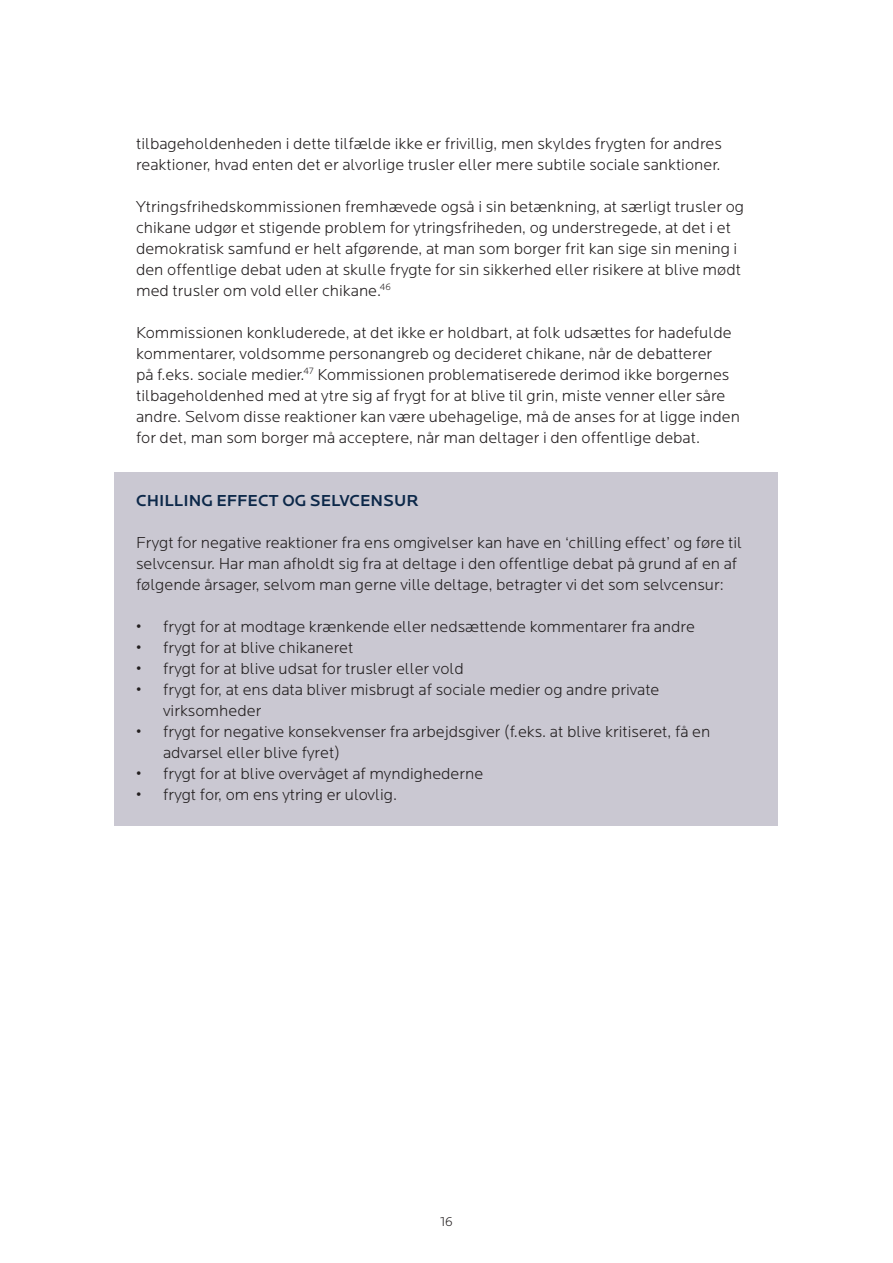
<style>
.page{position:relative;width:893px;height:1263px;background:#fff}
.page>*{position:absolute;margin:0;border:0;box-sizing:border-box;transform-origin:0 0}
.Body_text{font:300 16.5px/21px "Locator";color:#231f20}
.Factbox_1{font:300 16.5px/21px "Locator";color:#231f20}
.Factbox_1-2{font:500 16.5px "Locator";color:#0c2849}
.t1{font:300 13.5px "Locator";color:#231f20}
</style>
<div class="page">
<div style="left:115px;top:472px;width:663px;height:59px;background:#cac8d2"></div>
<div style="left:115px;top:514px;width:663px;height:101px;background:#cac8d2"></div>
<div style="left:115px;top:598px;width:663px;height:59px;background:#cac8d2"></div>
<div style="left:115px;top:640px;width:663px;height:59px;background:#cac8d2"></div>
<div style="left:115px;top:661px;width:663px;height:80px;background:#cac8d2"></div>
<div style="left:115px;top:703px;width:663px;height:80px;background:#cac8d2"></div>
<div style="left:115px;top:766px;width:663px;height:59px;background:#cac8d2"></div>
<p class="Body_text" style="left:136px;top:133px;width:587px">tilbageholdenheden i dette tilfælde ikke er frivillig, men skyldes frygten for andres reaktioner, hvad enten det er alvorlige trusler eller mere subtile sociale sanktioner.</p>
<p class="Body_text" style="left:136px;top:196px;width:609px">Ytringsfrihedskommissionen fremhævede også i sin betænkning, at særligt trusler og chikane udgør et stigende problem for ytringsfriheden, og understregede, at det i et demokratisk samfund er helt afgørende, at man som borger frit kan sige sin mening i den offentlige debat uden at skulle frygte for sin sikkerhed eller risikere at blive mødt med trusler om vold eller chikane.<sup>46</sup></p>
<p class="Body_text" style="left:136px;top:322px;width:605px">Kommissionen konkluderede, at det ikke er holdbart, at folk udsættes for hadefulde kommentarer, voldsomme personangreb og decideret chikane, når de debatterer<br>på f.eks. sociale medier.<sup>47</sup> Kommissionen problematiserede derimod ikke borgernes tilbageholdenhed med at ytre sig af frygt for at blive til grin, miste venner eller såre andre. Selvom disse reaktioner kan være ubehagelige, må de anses for at ligge inden for det, man som borger må acceptere, når man deltager i den offentlige debat.</p>
<p class="Factbox_1-2" style="left:136px;top:491px;width:284px">CHILLING EFFECT OG SELVCENSUR</p>
<p class="Factbox_1" style="left:136px;top:532px;width:608px">Frygt for negative reaktioner fra ens omgivelser kan have en ‘chilling effect’ og føre til selvcensur. Har man afholdt sig fra at deltage i den offentlige debat på grund af en af følgende årsager, selvom man gerne ville deltage, betragter vi det som selvcensur:</p>
<p class="Body_text" style="left:136px;top:616px;width:560px">• frygt for at modtage krænkende eller nedsættende kommentarer fra andre</p>
<p class="Body_text" style="left:136px;top:637px;width:219px">• frygt for at blive chikaneret</p>
<p class="Body_text" style="left:136px;top:658px;width:329px">• frygt for at blive udsat for trusler eller vold</p>
<p class="Body_text" style="left:163px;top:679px;width:498px;text-indent:-27px">• frygt for, at ens data bliver misbrugt af sociale medier og andre private virksomheder</p>
<p class="Body_text" style="left:163px;top:721px;width:549px;text-indent:-27px">• frygt for negative konsekvenser fra arbejdsgiver (f.eks. at blive kritiseret, få en advarsel eller blive fyret)</p>
<p class="Body_text" style="left:136px;top:763px;width:349px">• frygt for at blive overvåget af myndighederne</p>
<p class="Body_text" style="left:136px;top:784px;width:262px">• frygt for, om ens ytring er ulovlig.</p>
<p class="t1" style="left:440px;top:1215px;width:14px">16</p>
</div>
